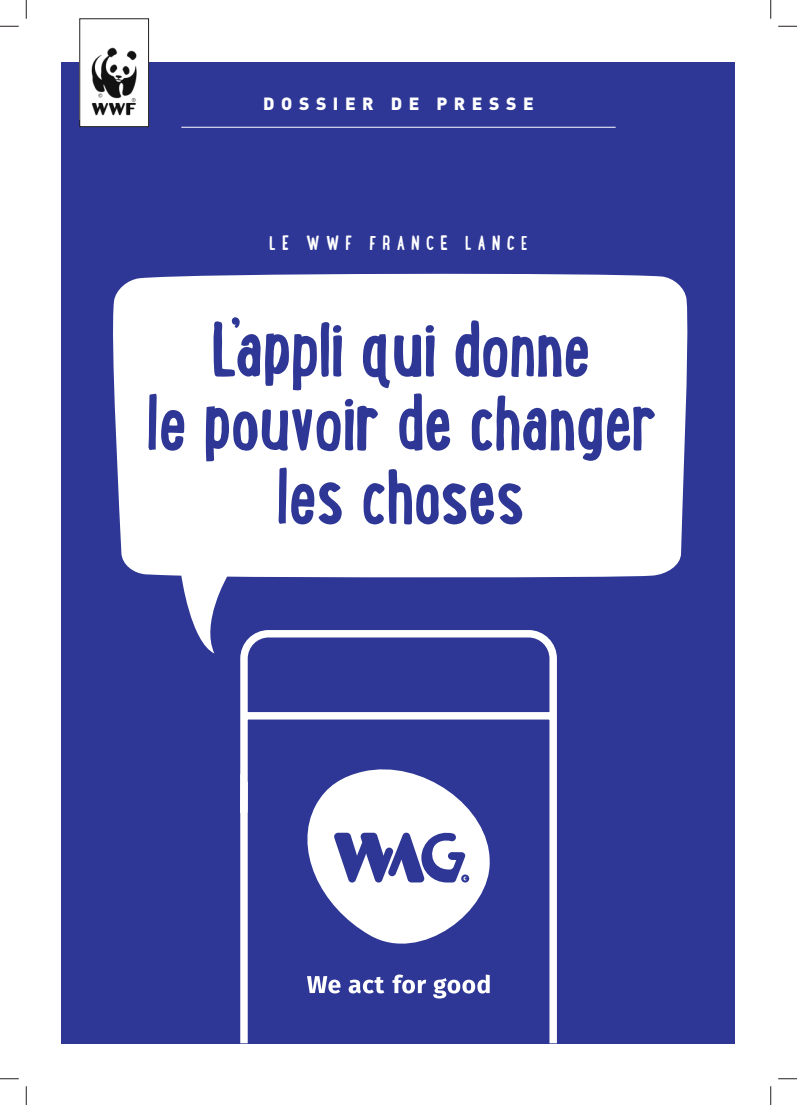
<style>
.page{position:relative;width:797px;height:1105px;background:#fff}
.page>*{position:absolute;margin:0;border:0;box-sizing:border-box;transform-origin:0 0}
.t1{font:700 80px/73.8px "Lunch Box";letter-spacing:-.03em;color:#2e3795;text-align:center}
.t2{font:700 20px "Lunch Box";letter-spacing:.3em;color:#fff}
.t3{font:900 17.5px "DIN";letter-spacing:.375em;color:#fff}
</style>
<div class="page">
<div style="left:62px;top:62px;width:673px;height:981px;background:#2e3795"></div>
<svg style="left:113px;top:273px;width:575px;height:380px;fill:#fff"></svg>
<svg style="left:236px;top:626px;width:324px;height:418px"></svg>
<svg style="left:240px;top:773px;width:8px;height:42px"></svg>
<svg style="left:307px;top:976px;width:33px;height:17px"></svg>
<svg style="left:348px;top:977px;width:36px;height:16px"></svg>
<svg style="left:392px;top:974px;width:34px;height:19px"></svg>
<svg style="left:433px;top:974px;width:56px;height:24px"></svg>
<hr style="left:181px;top:127px;width:434px;height:1px;background:#fff">
<div style="left:80px;top:19px;width:68px;height:108px;background:#fff"></div>
<img style="left:91px;top:47px;width:46px;height:69px">
<div style="left:79px;top:18px;width:70px;height:109px;border:1px solid #241f1f"></div>
<svg style="left:0;top:25px;width:19px;height:2px"></svg>
<svg style="left:778px;top:25px;width:19px;height:2px"></svg>
<svg style="left:0;top:1078px;width:19px;height:1px"></svg>
<svg style="left:778px;top:1078px;width:19px;height:1px"></svg>
<svg style="left:25px;top:0;width:2px;height:19px"></svg>
<svg style="left:25px;top:1086px;width:2px;height:19px"></svg>
<svg style="left:770px;top:0;width:1px;height:19px"></svg>
<svg style="left:770px;top:1086px;width:1px;height:19px"></svg>
<p class="t3" style="left:263px;top:92px;width:272px">DOSSIER DE PRESSE</p>
<p class="t2" style="left:269px;top:229px;width:260px">LE WWF FRANCE LANCE</p>
<p class="t1" style="left:146px;top:308px;width:511px">L’appli qui donne<br>le pouvoir de changer les choses</p>
</div>
